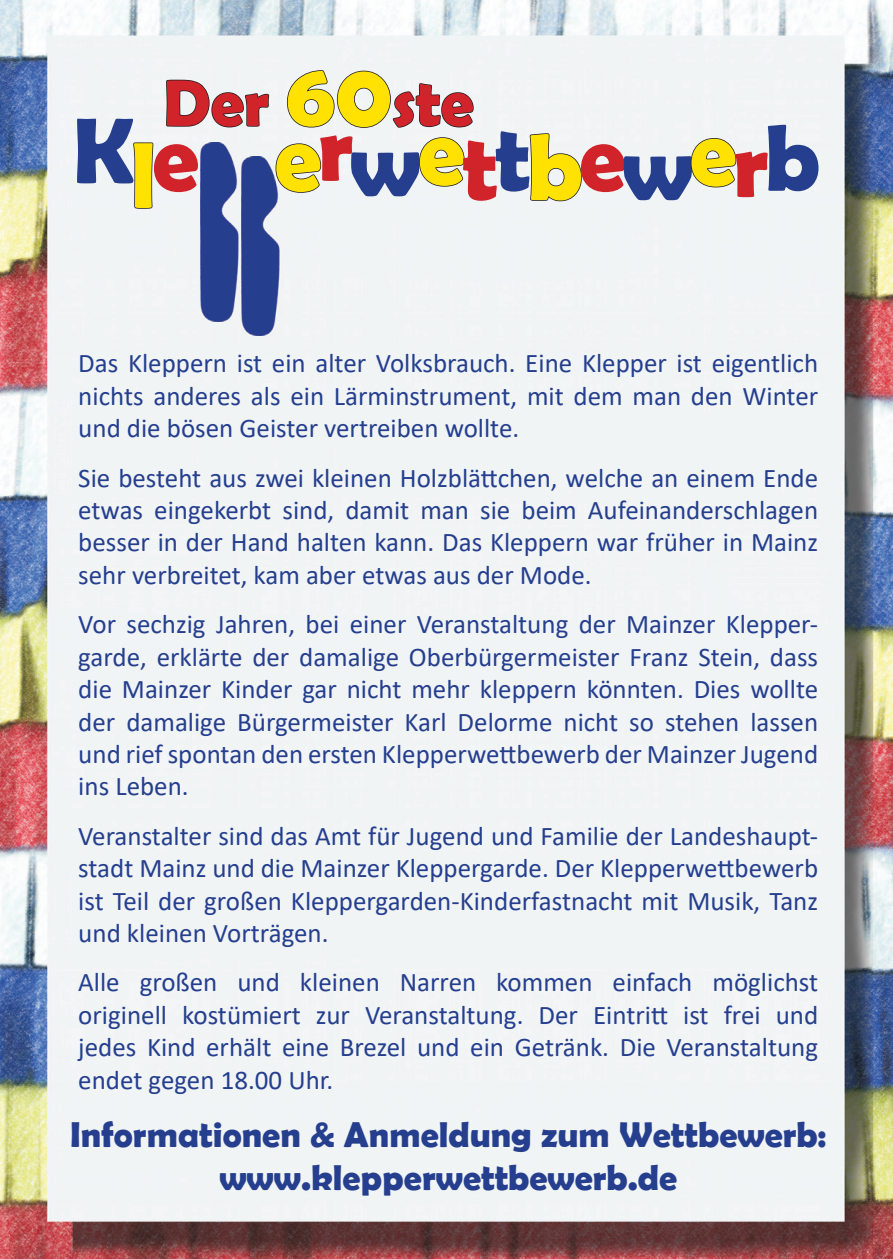
<style>
.page{position:relative;width:893px;height:1259px;background:#fff}
.page>*{position:absolute;margin:0;border:0;box-sizing:border-box;transform-origin:0 0}
.t1{font:700 93.9px "Berlin Sans FB Demi";letter-spacing:-.04em;color:#253f8e}
.t2{font:700 66px "Berlin Sans FB Demi";color:#d1232a}
.t3{font:700 36px/43.2px "Berlin Sans FB Demi";color:#253f8e;text-align:center}
.t4{font:27px/32.4px "Calibri";color:#253f8e;text-align:justify}
.s1{font-size:90px;color:#ffe201}
.s2{color:#ffe201}
.s3{color:#d1232a}
</style>
<div class="page">
<img style="left:0;top:0;width:893px;height:1259px">
<img style="left:201px;top:143px;width:42px;height:179px">
<img style="left:242px;top:156px;width:42px;height:179px">
<svg style="left:132px;top:122px;width:22px;height:88px"></svg>
<svg style="left:275px;top:143px;width:47px;height:51px"></svg>
<svg style="left:418px;top:136px;width:47px;height:51px"></svg>
<svg style="left:529px;top:132px;width:54px;height:91px"></svg>
<svg style="left:690px;top:137px;width:47px;height:51px"></svg>
<svg style="left:165px;top:79px;width:105px;height:49px"></svg>
<svg style="left:286px;top:69px;width:188px;height:60px"></svg>
<h2 class="t2" style="left:164px;top:65px;width:311px">Der <span class="s1">60</span>ste</h2>
<h1 class="t1" style="left:73px;top:104px;width:749px">K<span class="s2">l</span><span class="s3">e</span> <span class="s2">e</span><span class="s3">r</span>w<span class="s2">e</span><span class="s3">t</span>t<span class="s2">b</span><span class="s3">e</span>w<span class="s2">e</span><span class="s3">r</span>b</h1>
<p class="t4" style="left:78px;top:346px;width:741px">Das Kleppern ist ein alter Volksbrauch. Eine Klepper ist eigentlich nichts anderes als ein Lärminstrument, mit dem man den Winter und die bösen Geister vertreiben wollte.</p>
<p class="t4" style="left:78px;top:461px;width:741px">Sie besteht aus zwei kleinen Holzblättchen, welche an einem Ende etwas eingekerbt sind, damit man sie beim Aufeinanderschlagen besser in der Hand halten kann. Das Kleppern war früher in Mainz sehr verbreitet, kam aber etwas aus der Mode.</p>
<p class="t4" style="left:78px;top:607px;width:741px">Vor sechzig Jahren, bei einer Veranstaltung der Mainzer Klepper&shy;garde, erklärte der damalige Oberbürgermeister Franz Stein, dass die Mainzer Kinder gar nicht mehr kleppern könnten. Dies wollte der damalige Bürgermeister Karl Delorme nicht so stehen lassen und rief spontan den ersten Klepperwettbewerb der Mainzer Jugend ins Leben.</p>
<p class="t4" style="left:78px;top:819px;width:741px">Veranstalter sind das Amt für Jugend und Familie der Landeshaupt&shy;stadt Mainz und die Mainzer Kleppergarde. Der Klepperwettbewerb ist Teil der großen Kleppergarden-Kinderfastnacht mit Musik, Tanz und kleinen Vorträgen.</p>
<p class="t4" style="left:78px;top:965px;width:741px">Alle großen und kleinen Narren kommen einfach möglichst originell kostümiert zur Veranstaltung. Der Eintritt ist frei und jedes Kind erhält eine Brezel und ein Getränk. Die Veranstaltung endet gegen 18.00 Uhr.</p>
<h3 class="t3" style="left:70px;top:1112px;width:758px">Informationen &amp; Anmeldung zum Wettbewerb: www.klepperwettbewerb.de</h3>
</div>
